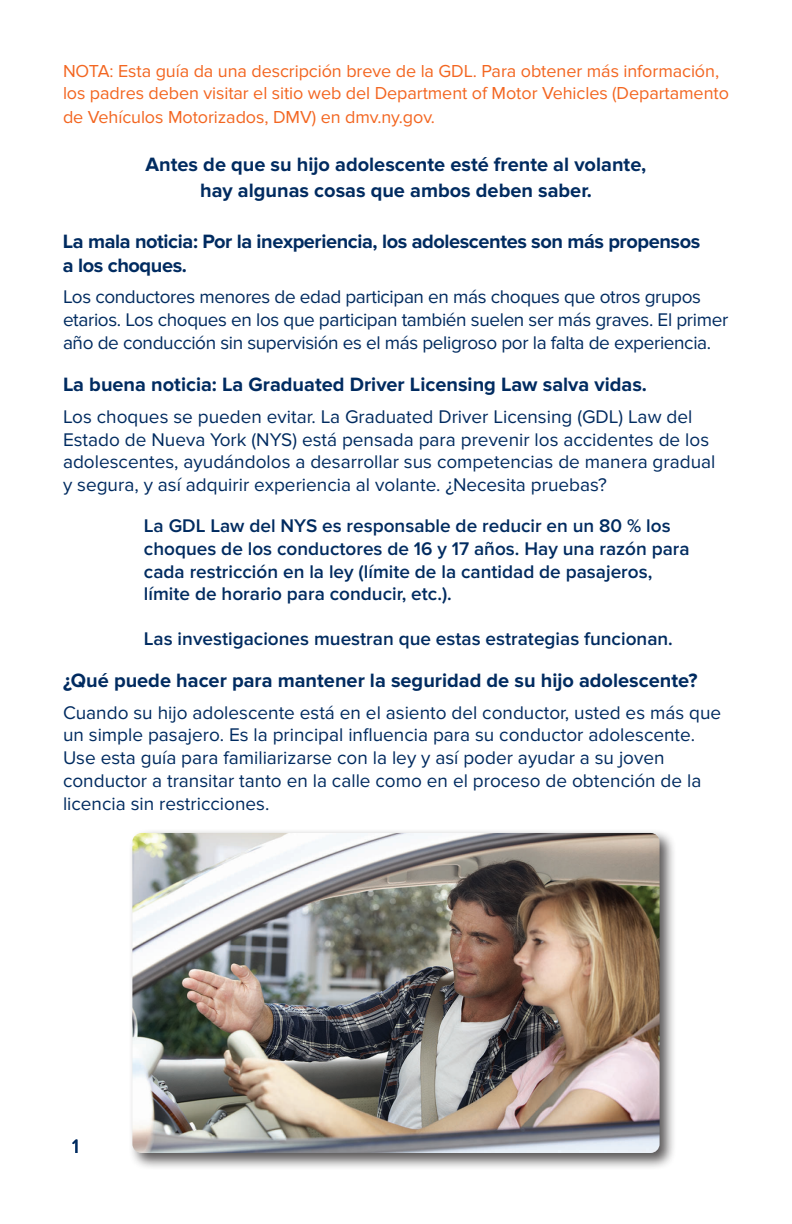
<style>
.page{position:relative;width:792px;height:1224px;background:#fff}
.page>*{position:absolute;margin:0;border:0;box-sizing:border-box;transform-origin:0 0}
.t1{font:700 20px/26.4px "Proxima Nova";color:#002b60;text-align:center}
.t2{font:700 20px/24px "Proxima Nova";letter-spacing:-.02em;color:#002b60}
.t3{font:20px "Proxima Nova";color:#002b60}
.t4{font:19px/22.8px "Proxima Nova";color:#002b60}
.t5{font:600 19px/22.8px "Proxima Nova";color:#002b60}
.t6{font:19px/22.8px "Proxima Nova";letter-spacing:-.02em;color:#002b60}
.t7{font:18px/21.6px "Proxima Nova";letter-spacing:-.005em;color:#f36621}
</style>
<div class="page">
<div style="left:128px;top:828px;width:548px;height:342px;background:#231f20;opacity:.75"></div>
<img style="left:132px;top:833px;width:528px;height:320px">
<p class="t7" style="left:63px;top:61px;width:668px">NOTA: Esta guía da una descripción breve de la GDL. Para obtener más información, los padres deben visitar el sitio web del Department of Motor Vehicles (Departamento</p>
<p class="t7" style="left:63px;top:106px;width:374px">de Vehículos Motorizados, DMV) en dmv.ny.gov.</p>
<p class="t1" style="left:146px;top:151px;width:502px">Antes de que su hijo adolescente esté frente al volante, hay algunas cosas que ambos deben saber.</p>
<p class="t2" style="left:63px;top:229px;width:639px">La mala noticia: Por la inexperiencia, los adolescentes son más propensos a los choques.</p>
<p class="t6" style="left:63px;top:286px;width:667px">Los conductores menores de edad participan en más choques que otros grupos etarios. Los choques en los que participan también suelen ser más graves. El primer año de conducción sin supervisión es el más peligroso por la falta de experiencia.</p>
<p class="t1" style="left:63px;top:372px;width:586px">La buena noticia: La Graduated Driver Licensing Law salva vidas.</p>
<p class="t4" style="left:63px;top:405px;width:654px">Los choques se pueden evitar. La Graduated Driver Licensing (GDL) Law del Estado de Nueva York (NYS) está pensada para prevenir los accidentes de los adolescentes, ayudándolos a desarrollar sus competencias de manera gradual y segura, y así adquirir experiencia al volante. ¿Necesita pruebas?</p>
<p class="t5" style="left:144px;top:515px;width:547px">La GDL Law del NYS es responsable de reducir en un 80 % los choques de los conductores de 16 y 17 años. Hay una razón para cada restricción en la ley (límite de la cantidad de pasajeros, límite de horario para conducir, etc.).</p>
<p class="t5" style="left:144px;top:627px;width:530px">Las investigaciones muestran que estas estrategias funcionan.</p>
<p class="t1" style="left:63px;top:667px;width:636px">¿Qué puede hacer para mantener la seguridad de su hijo adolescente?</p>
<p class="t4" style="left:63px;top:701px;width:660px">Cuando su hijo adolescente está en el asiento del conductor, usted es más que un simple pasajero. Es la principal influencia para su conductor adolescente.<br>Use esta guía para familiarizarse con la ley y así poder ayudar a su joven conductor a transitar tanto en la calle como en el proceso de obtención de la licencia sin restricciones.</p>
<p class="t3" style="left:72px;top:1135px;width:8px">1</p>
</div>
